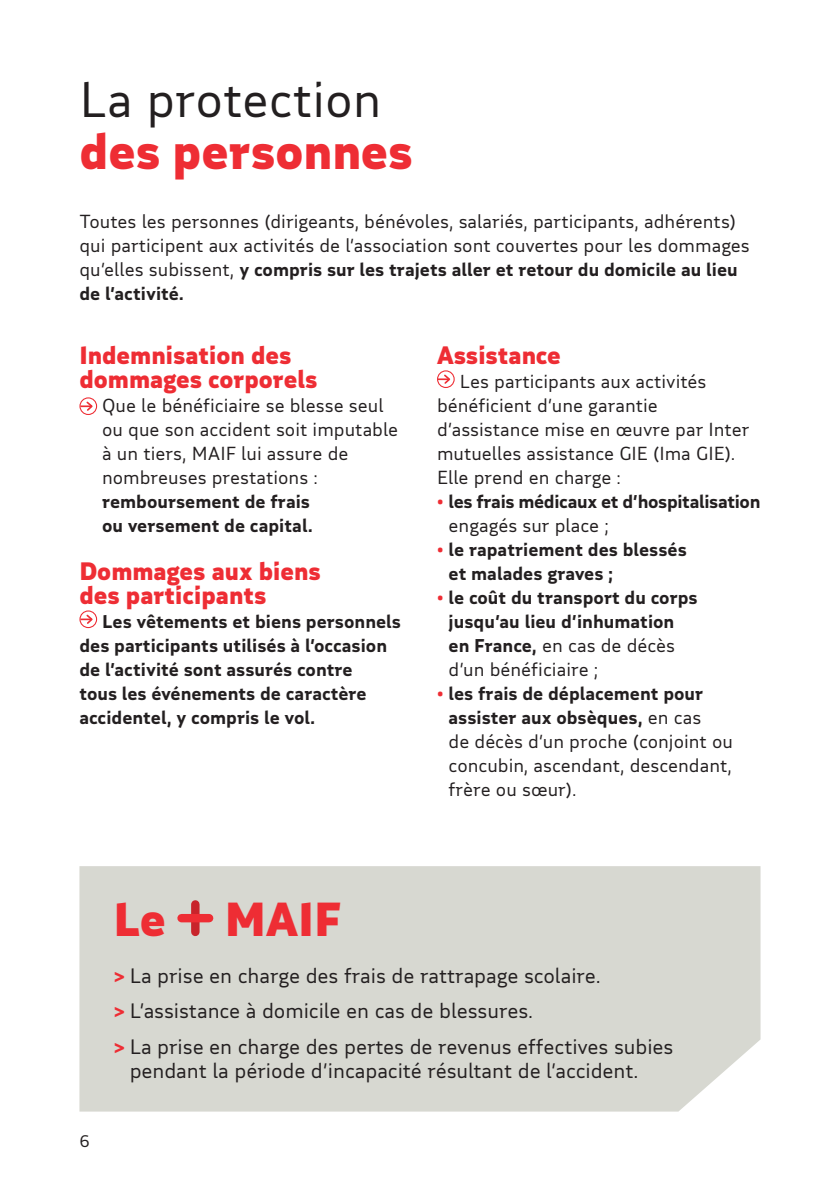
<style>
.page{position:relative;width:840px;height:1191px;background:#fff}
.page>*{position:absolute;margin:0;border:0;box-sizing:border-box;transform-origin:0 0}
.t1{font:48px "MAIF";color:#231f20}
.t2{font:900 48px "MAIF";color:#ee2d34}
.t3{font:900 45.4px "MAIF";color:#ee2d34}
.t4{font:900 24px/24px "MAIF";color:#ee2d34}
.t5{font:20px/35.4px "MAIF";letter-spacing:-.005em;color:#231f20}
.t6{font:18px/24px "MAIF";color:#231f20}
.t7{font:700 18px/24px "MAIF";color:#231f20}
.t8{font:700 18px/24px "MAIF";letter-spacing:-.02em;color:#231f20}
.t9{font:16px "MAIF";color:#231f20}
.s1{font-weight:700}
.s2{color:#ee2d34}
.s3{font-weight:400}
.s4{font-weight:700;color:#ee2d34}
.s5{font-weight:700;font-size:18px;color:#ee2d34}
</style>
<div class="page">
<svg style="left:79px;top:397px;width:18px;height:18px"></svg>
<svg style="left:79px;top:610px;width:18px;height:18px"></svg>
<svg style="left:437px;top:370px;width:17px;height:18px"></svg>
<div style="left:79px;top:866px;width:681px;height:245px;background:#d7d8d1"></div>
<div style="left:191px;top:904px;width:8px;height:28px;background:#c8242b"></div>
<div style="left:181px;top:914px;width:28px;height:8px;background:#ee2d34"></div>
<h1 class="t1" style="left:79px;top:69px;width:303px">La protection</h1>
<h1 class="t2" style="left:79px;top:121px;width:335px">des personnes</h1>
<p class="t6" style="left:79px;top:209px;width:671px">Toutes les personnes (dirigeants, bénévoles, salariés, participants, adhérents) qui participent aux activités de l’association sont couvertes pour les dommages qu’elles subissent, <span class="s1">y compris sur les trajets aller et retour du domicile au lieu de l’activité.</span></p>
<h3 class="t4" style="left:79px;top:343px;width:239px">Indemnisation des dommages corporels</h3>
<p class="t6" style="left:102px;top:393px;width:297px">Que le bénéficiaire se blesse seul ou que son accident soit imputable à un tiers, MAIF lui assure de nombreuses prestations :</p>
<p class="t7" style="left:102px;top:489px;width:212px">remboursement de frais ou versement de capital.</p>
<h3 class="t4" style="left:79px;top:559px;width:243px">Dommages aux biens des participants</h3>
<p class="t7" style="left:79px;top:609px;width:323px;text-indent:23px">Les vêtements et biens personnels des participants utilisés à l’occasion de l’activité sont assurés contre<br>tous les événements de caractère accidentel, y compris le vol.</p>
<h3 class="t4" style="left:437px;top:343px;width:125px">Assistance</h3>
<p class="t6" style="left:437px;top:369px;width:314px;text-indent:23px">Les participants aux activités bénéficient d’une garantie d’assistance mise en œuvre par Inter mutuelles assistance GIE (Ima GIE).<br>Elle prend en charge :</p>
<p class="t8" style="left:448px;top:489px;width:313px;text-indent:-12px"><span class="s2">•</span> les frais médicaux et d’hospitalisation <span class="s3">engagés sur place ;</span></p>
<p class="t7" style="left:448px;top:537px;width:239px;text-indent:-12px"><span class="s2">•</span> le rapatriement des blessés et malades graves ;</p>
<p class="t7" style="left:448px;top:585px;width:250px;text-indent:-12px"><span class="s2">•</span> le coût du transport du corps jusqu’au lieu d’inhumation en France, <span class="s3">en cas de décès d’un bénéficiaire ;</span></p>
<p class="t6" style="left:448px;top:681px;width:286px;text-indent:-12px"><span class="s4">•</span> <span class="s1">les frais de déplacement pour assister aux obsèques,</span> en cas<br>de décès d’un proche (conjoint ou concubin, ascendant, descendant, frère ou sœur).</p>
<p class="t9" style="left:79px;top:1131px;width:12px">6</p>
<h2 class="t3" style="left:113px;top:891px;width:54px">Le</h2>
<h2 class="t3" style="left:225px;top:891px;width:118px">MAIF</h2>
<p class="t5" style="left:113px;top:957px;width:561px"><span class="s5">&gt;</span> La prise en charge des frais de rattrapage scolaire.<br><span class="s5">&gt;</span> L’assistance à domicile en cas de blessures.<br><span class="s5">&gt;</span> La prise en charge des pertes de revenus effectives subies</p>
<p class="t5" style="left:130px;top:1052px;width:510px">pendant la période d’incapacité résultant de l’accident.</p>
</div>
